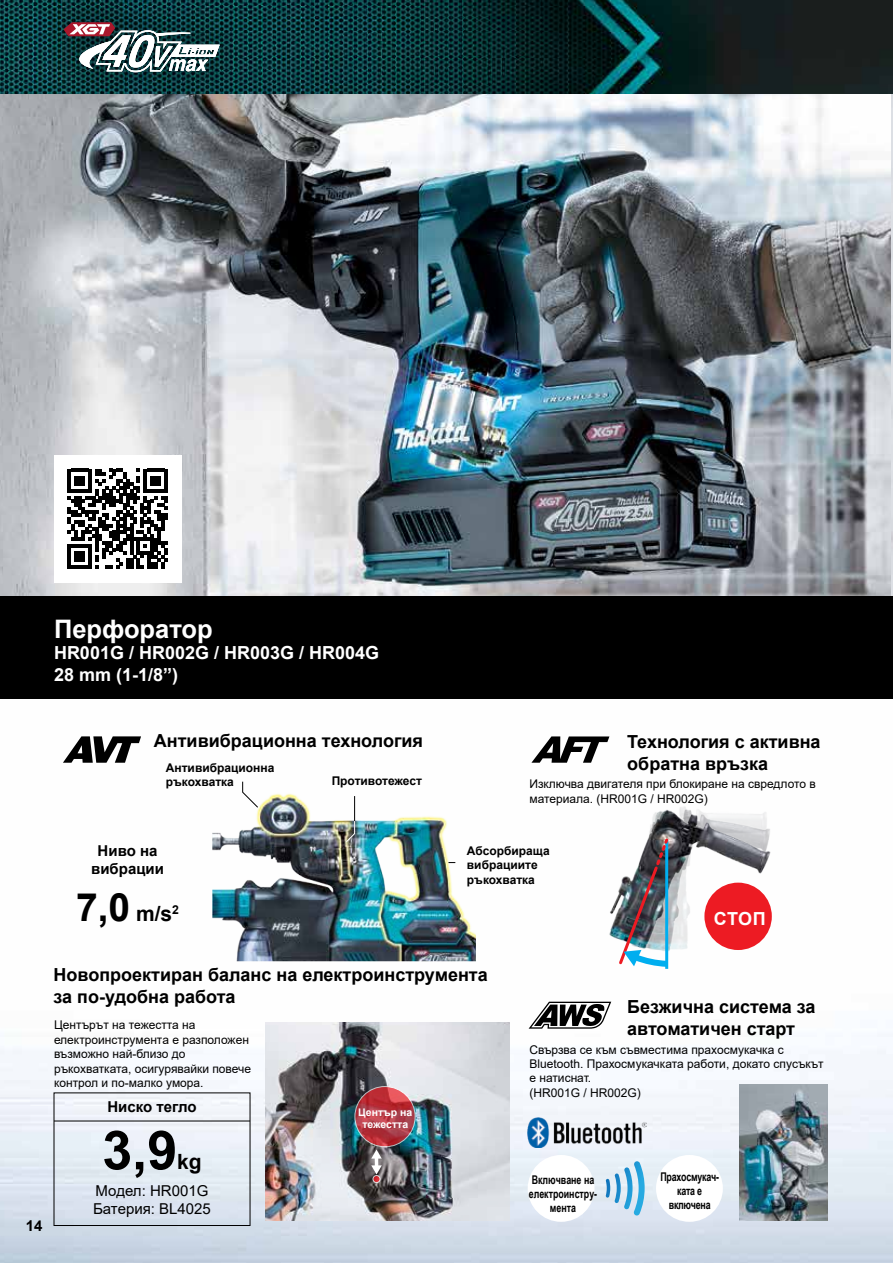
<style>
.page{position:relative;width:893px;height:1263px;background:#fff}
.page>*{position:absolute;margin:0;border:0;box-sizing:border-box;transform-origin:0 0}
.t1{font:700 54px "Arial";color:#000}
.t2{font:700 39px "Arial";color:#000}
.t3{font:700 25.5px "Arial";color:#fff}
.t4{font:700 21px "Arial";color:#000}
.t5{font:700 18px/21.6px "Arial";color:#000}
.t6{font:700 18px/21.6px "Arial";color:#fff}
.t7{font:700 15px/18px "Arial";color:#000;text-align:center}
.t8{font:15px/18px "Arial";color:#000}
.t9{font:12px/14.4px "Arial";color:#000}
.t10{font:700 12px/14.4px "Arial";color:#000}
.t11{font:700 12px/14.4px "Arial Narrow";color:#000;text-align:center;scale:.9 1}
.t12{font:700 12px/14.4px "Arial Narrow";letter-spacing:-.02em;color:#000;text-align:center;scale:.9 1}
.t13{font:700 10.5px/12.6px "Arial";color:#fff;text-align:center}
.s1{font-size:21px}
</style>
<div class="page">
<img style="left:0;top:698px;width:893px;height:565px">
<img style="left:0;top:94px;width:891px;height:502px">
<img style="left:0;top:0;width:893px;height:94px">
<div style="left:0;top:596px;width:893px;height:102px;background:#000"></div>
<img style="left:5px;top:0;width:273px;height:131px">
<img style="left:64px;top:22px;width:156px;height:50px">
<img style="left:588px;top:788px;width:186px;height:184px">
<div style="left:704px;top:883px;width:68px;height:67px;background:#ed1b23;border-radius:50%"></div>
<img style="left:617px;top:836px;width:56px;height:134px">
<div style="left:528px;top:732px;width:85px;height:35px;background:#fefefe"></div>
<svg style="left:531px;top:736px;width:78px;height:27px"></svg>
<div style="left:60px;top:732px;width:85px;height:35px;background:#fefefe"></div>
<svg style="left:63px;top:736px;width:78px;height:27px"></svg>
<img style="left:266px;top:1023px;width:244px;height:197px">
<svg style="left:355px;top:1086px;width:60px;height:61px;background:#b83c46"></svg>
<div style="left:355px;top:1086px;width:60px;height:61px;border:1px solid #fff;border-radius:50%"></div>
<div style="left:373px;top:1175px;width:7px;height:7px;background:#d2292f;border-radius:50%"></div>
<div style="left:373px;top:1175px;width:7px;height:8px;border:1px solid #fff;border-radius:50%"></div>
<svg style="left:371px;top:1149px;width:11px;height:25px"></svg>
<img style="left:212px;top:786px;width:264px;height:175px">
<svg style="left:242px;top:781px;width:17px;height:27px"></svg>
<hr style="left:354px;top:796px;width:1px;height:38px;background:#000">
<svg style="left:345px;top:820px;width:10px;height:23px"></svg>
<img style="left:739px;top:1085px;width:88px;height:135px">
<img style="left:528px;top:1118px;width:119px;height:29px">
<div style="left:528px;top:998px;width:85px;height:34px;background:linear-gradient(to right,#fefefe,#fefefe)"></div>
<svg style="left:529px;top:1002px;width:82px;height:27px"></svg>
<div style="left:528px;top:1155px;width:66px;height:67px;background:#fff;border-radius:50%"></div>
<div style="left:656px;top:1155px;width:67px;height:67px;background:#fff;border-radius:50%"></div>
<svg style="left:606px;top:1161px;width:39px;height:55px;background:#a1cfe9"></svg>
<div style="left:54px;top:1092px;width:196px;height:134px;border:1px solid #000"></div>
<hr style="left:54px;top:1121px;width:196px;height:1px;background:#000">
<div style="left:54px;top:455px;width:127px;height:127px;background:#fff"></div>
<svg style="left:68px;top:469px;width:100px;height:100px"></svg>
<h3 class="t3" style="left:54px;top:611px;width:160px">Перфоратор</h3>
<h3 class="t6" style="left:54px;top:642px;width:327px">HR001G / HR002G / HR003G / HR004G<br>28 mm (1-1/8”)</h3>
<h3 class="t5" style="left:154px;top:730px;width:271px">Антивибрационна технология</h3>
<h3 class="t5" style="left:627px;top:731px;width:195px">Технология с активна обратна връзка</h3>
<p class="t9" style="left:529px;top:777px;width:288px">Изключва двигателя при блокиране на свредлото в материала. (HR001G / HR002G)</p>
<p class="t10" style="left:166px;top:761px;width:110px">Антивибрационна ръкохватка</p>
<p class="t10" style="left:332px;top:774px;width:92px">Противотежест</p>
<p class="t7" style="left:91px;top:842px;width:74px">Ниво на вибрации</p>
<h2 class="t2" style="left:76px;top:880px;width:105px">7,0 <span class="s1">m/s</span><sup>2</sup></h2>
<p class="t10" style="left:467px;top:844px;width:84px">Абсорбираща вибрациите ръкохватка</p>
<h3 class="t6" style="left:714px;top:908px;width:53px">СТОП</h3>
<p class="t7" style="left:26px;top:1217px;width:18px">14</p>
<h3 class="t5" style="left:54px;top:964px;width:436px">Новопроектиран баланс на електроинструмента за по-удобна работа</h3>
<p class="t9" style="left:54px;top:1018px;width:199px">Центърът на тежестта на електроинструмента е разположен възможно най-близо до ръкохватката, осигурявайки повече контрол и по-малко умора.</p>
<p class="t7" style="left:107px;top:1098px;width:91px">Ниско тегло</p>
<h1 class="t1" style="left:102px;top:1112px;width:77px">3,9</h1>
<p class="t13" style="left:358px;top:1106px;width:56px">Център на тежестта</p>
<h3 class="t4" style="left:177px;top:1147px;width:26px">kg</h3>
<p class="t8" style="left:93px;top:1181px;width:119px">Модел: HR001G<br>Батерия: BL4025</p>
<h3 class="t5" style="left:627px;top:996px;width:190px">Безжична система за автоматичен старт</h3>
<p class="t9" style="left:529px;top:1042px;width:296px">Свързва се към съвместима прахосмукачка с<br>Bluetooth. Прахосмукачката работи, докато спусъкът е натиснат.<br>(HR001G / HR002G)</p>
<p class="t11" style="left:529px;top:1172px;width:78px">Включване на електроинстру&shy;мента</p>
<p class="t12" style="left:660px;top:1169px;width:67px">Прахосмукач&shy;ката е включена</p>
</div>
